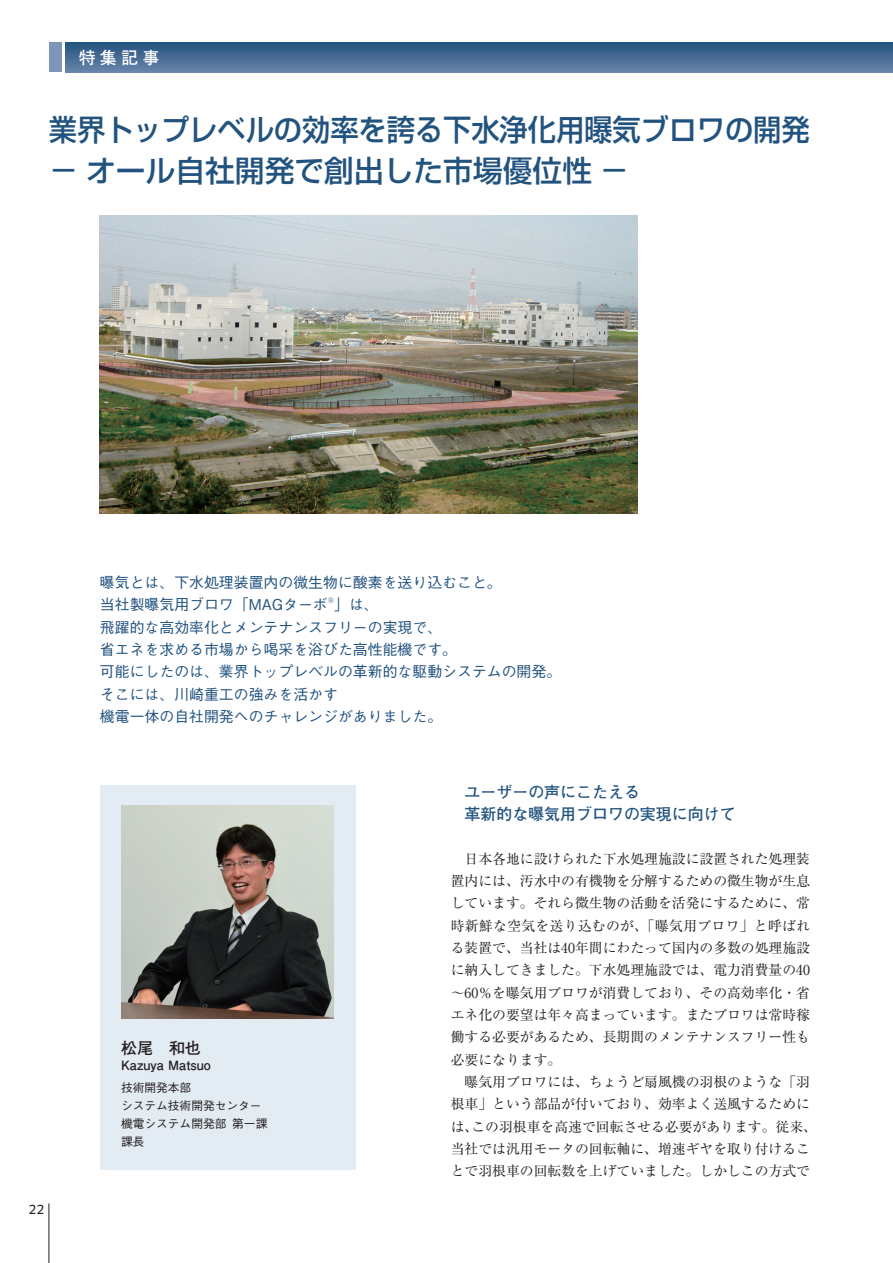
<style>
.page{position:relative;width:893px;height:1263px;background:#fff}
.page>*{position:absolute;margin:0;border:0;box-sizing:border-box;transform-origin:0 0}
.t1{font:500 29.7px/41.4px "Shin Go Pro";color:#22537f;scale:.95 1}
.t2{font:700 16.95px "Futo Go B101 Pro";color:#fff}
.t3{font:700 15.9px/22.4px "Futo Go B101 Pro";color:#22537f}
.t4{font:700 15.9px "Futo Go B101 Pro";color:#231f20}
.t5{font:500 14.85px/22.4px "Gothic BBB Pro";color:#22537f}
.t6{font:13.8px/22.4px "Ryumin Pro";color:#231f20}
.t7{font:700 12.75px "Futo Go B101 Pro";color:#231f20}
.t8{font:12.15px "Clan Pro News";color:#231f20}
.t9{font:500 11.7px/18px "Gothic BBB Pro";color:#231f20}
.t10{font:500 7.5px "Gothic BBB Pro";color:#22537f}
</style>
<div class="page">
<img style="left:100px;top:216px;width:538px;height:298px">
<svg style="left:66px;top:43px;width:826px;height:29px;background:#466b94"></svg>
<div style="left:49px;top:43px;width:13px;height:29px;background:#7e96b7"></div>
<hr style="left:49px;top:1203px;width:1px;height:60px;background:#231f20">
<svg style="left:892px;top:43px;width:1px;height:29px"></svg>
<div style="left:100px;top:784px;width:255px;height:385px;background:#e3ebf3"></div>
<img style="left:121px;top:806px;width:213px;height:212px">
<p class="t2" style="left:79px;top:44px;width:82px">特集記事</p>
<h1 class="t1" style="left:49px;top:105px;width:802px">業界トップレベルの効率を誇る下水浄化用曝気ブロワの開発− オール自社開発で創出した市場優位性 −</h1>
<p class="t5" style="left:100px;top:569px;width:403px">曝気とは、下水処理装置内の微生物に酸素を送り込むこと。当社製曝気用ブロワ「MAGターボ」は、</p>
<p class="t10" style="left:328px;top:594px;width:8px">®</p>
<p class="t5" style="left:100px;top:614px;width:463px">飛躍的な高効率化とメンテナンスフリーの実現で、<br>省エネを求める市場から喝采を浴びた高性能機です。<br>可能にしたのは、業界トップレベルの革新的な駆動システムの開発。そこには、川崎重工の強みを活かす<br>機電一体の自社開発へのチャレンジがありました。</p>
<p class="t8" style="left:28px;top:1202px;width:17px">22</p>
<p class="t4" style="left:121px;top:1035px;width:81px">松尾　和也</p>
<p class="t7" style="left:121px;top:1054px;width:91px">Kazuya Matsuo</p>
<p class="t9" style="left:121px;top:1077px;width:148px">技術開発本部<br>システム技術開発センター機電システム開発部第一課課長</p>
<p class="t3" style="left:465px;top:778px;width:273px">ユーザーの声にこたえる<br>革新的な曝気用ブロワの実現に向けて</p>
<p class="t6" style="left:451px;top:846px;width:368px">　日本各地に設けられた下水処理施設に設置された処理装置内には、汚水中の有機物を分解するための微生物が生息しています。それら微生物の活動を活発にするために、常時新鮮な空気を送り込むのが、「曝気用ブロワ」と呼ばれる装置で、当社は40年間にわたって国内の多数の処理施設に納入してきました。下水処理施設では、電力消費量の40～60％を曝気用ブロワが消費しており、その高効率化・省エネ化の要望は年々高まっています。またブロワは常時稼働する必要があるため、長期間のメンテナンスフリー性も必要になります。<br>　曝気用ブロワには、ちょうど扇風機の羽根のような「羽根車」という部品が付いており、効率よく送風するためには、この羽根車を高速で回転させる必要があります。従来、当社では汎用モータの回転軸に、増速ギヤを取り付けることで羽根車の回転数を上げていました。しかしこの方式で</p>
</div>
